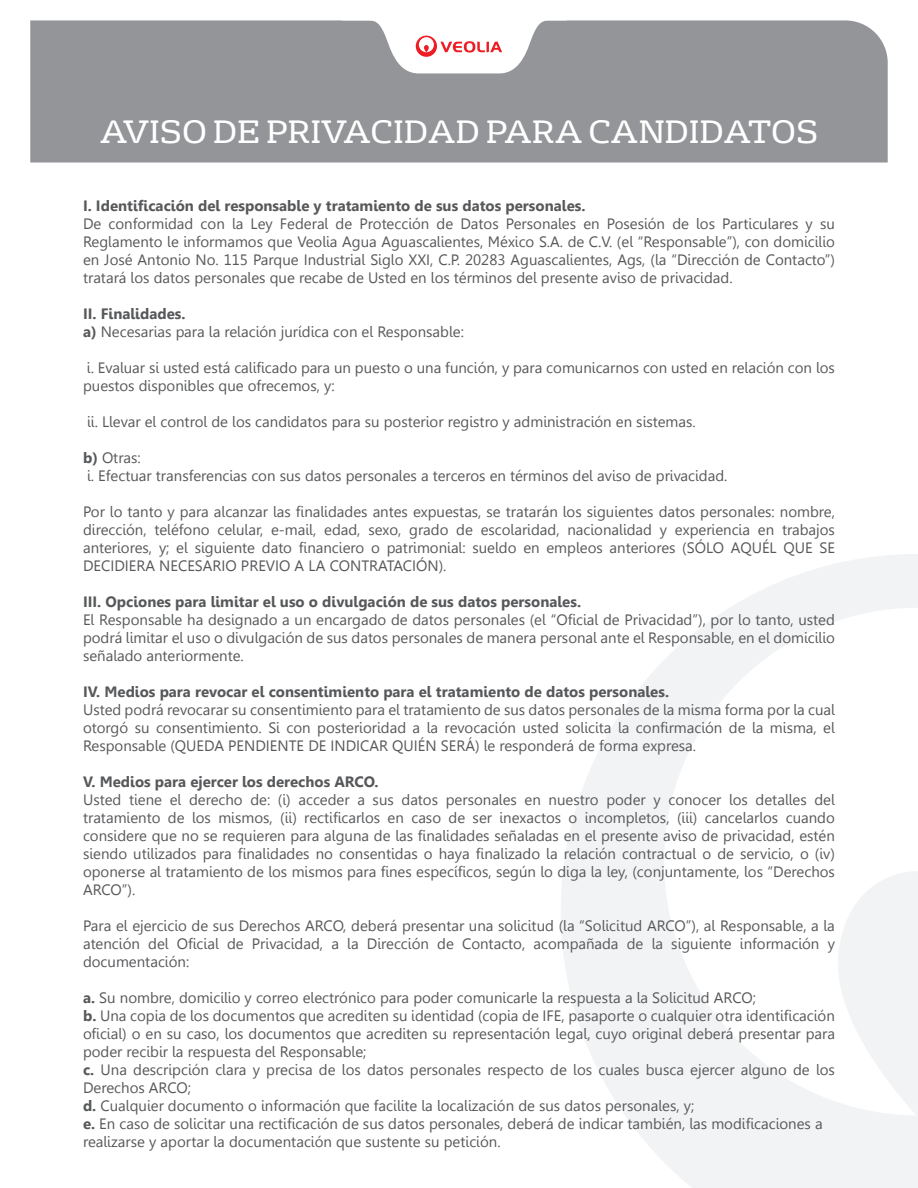
<style>
.page{position:relative;width:918px;height:1188px;background:#fff}
.page>*{position:absolute;margin:0;border:0;box-sizing:border-box;transform-origin:0 0}
.t1{font:31.35px "FS Rufus";color:#fff}
.t2{font:15px/18px "Gisha";color:#57585a;text-align:justify}
.t3{font:700 15px "Gisha";color:#57585a}
.s1{font-weight:700}
</style>
<div class="page">
<svg style="left:561px;top:554px;width:357px;height:634px"></svg>
<div style="left:30px;top:20px;width:858px;height:143px;background:#939598"></div>
<svg style="left:342px;top:20px;width:225px;height:53px"></svg>
<h1 class="t1" style="left:100px;top:106px;width:720px">AVISO DE PRIVACIDAD PARA CANDIDATOS</h1>
<p class="t3" style="left:83px;top:197px;width:504px">I. Identificación del responsable y tratamiento de sus datos personales.</p>
<p class="t2" style="left:83px;top:214px;width:753px">De conformidad con la Ley Federal de Protección de Datos Personales en Posesión de los Particulares y su Reglamento le informamos que Veolia Agua Aguascalientes, México S.A. de C.V. (el “Responsable”), con domicilio en José Antonio No. 115 Parque Industrial Siglo XXI, C.P. 20283 Aguascalientes, Ags, (la “Dirección de Contacto”) tratará los datos personales que recabe de Usted en los términos del presente aviso de privacidad.</p>
<p class="t2" style="left:83px;top:304px;width:382px"><span class="s1">II. Finalidades.<br>a)</span> Necesarias para la relación jurídica con el Responsable:</p>
<p class="t2" style="left:83px;top:358px;width:753px">i. Evaluar si usted está calificado para un puesto o una función, y para comunicarnos con usted en relación con los puestos disponibles que ofrecemos, y:</p>
<p class="t2" style="left:87px;top:412px;width:610px">ii. Llevar el control de los candidatos para su posterior registro y administración en sistemas.</p>
<p class="t2" style="left:83px;top:448px;width:646px"><span class="s1">b)</span> Otras:<br>i. Efectuar transferencias con sus datos personales a terceros en términos del aviso de privacidad.</p>
<p class="t2" style="left:83px;top:502px;width:753px">Por lo tanto y para alcanzar las finalidades antes expuestas, se tratarán los siguientes datos personales: nombre, dirección, teléfono celular, e-mail, edad, sexo, grado de escolaridad, nacionalidad y experiencia en trabajos anteriores, y; el siguiente dato financiero o patrimonial: sueldo en empleos anteriores (SÓLO AQUÉL QUE SE DECIDIERA NECESARIO PREVIO A LA CONTRATACIÓN).</p>
<p class="t3" style="left:83px;top:593px;width:500px">III. Opciones para limitar el uso o divulgación de sus datos personales.</p>
<p class="t2" style="left:83px;top:610px;width:753px">El Responsable ha designado a un encargado de datos personales (el “Oficial de Privacidad”), por lo tanto, usted podrá limitar el uso o divulgación de sus datos personales de manera personal ante el Responsable, en el domicilio señalado anteriormente.</p>
<p class="t3" style="left:83px;top:683px;width:588px">IV. Medios para revocar el consentimiento para el tratamiento de datos personales.</p>
<p class="t2" style="left:83px;top:700px;width:753px">Usted podrá revocarar su consentimiento para el tratamiento de sus datos personales de la misma forma por la cual otorgó su consentimiento. Si con posterioridad a la revocación usted solicita la confirmación de la misma, el Responsable (QUEDA PENDIENTE DE INDICAR QUIÉN SERÁ) le responderá de forma expresa.</p>
<p class="t3" style="left:83px;top:773px;width:297px">V. Medios para ejercer los derechos ARCO.</p>
<p class="t2" style="left:83px;top:790px;width:753px">Usted tiene el derecho de: (i) acceder a sus datos personales en nuestro poder y conocer los detalles del tratamiento de los mismos, (ii) rectificarlos en caso de ser inexactos o incompletos, (iii) cancelarlos cuando considere que no se requieren para alguna de las finalidades señaladas en el presente aviso de privacidad, estén siendo utilizados para finalidades no consentidas o haya finalizado la relación contractual o de servicio, o (iv) oponerse al tratamiento de los mismos para fines específicos, según lo diga la ley, (conjuntamente, los “Derechos ARCO”).</p>
<p class="t2" style="left:83px;top:916px;width:753px">Para el ejercicio de sus Derechos ARCO, deberá presentar una solicitud (la “Solicitud ARCO”), al Responsable, a la atención del Oficial de Privacidad, a la Dirección de Contacto, acompañada de la siguiente información y documentación:</p>
<p class="t2" style="left:83px;top:988px;width:753px;text-align:left"><span class="s1">a.</span> Su nombre, domicilio y correo electrónico para poder comunicarle la respuesta a la Solicitud ARCO;<br><span class="s1">b.</span> Una copia de los documentos que acrediten su identidad (copia de IFE, pasaporte o cualquier otra identificación oficial) o en su caso, los documentos que acrediten su representación legal, cuyo original deberá presentar para poder recibir la respuesta del Responsable;<br><span class="s1">c.</span> Una descripción clara y precisa de los datos personales respecto de los cuales busca ejercer alguno de los Derechos ARCO;<br><span class="s1">d.</span> Cualquier documento o información que facilite la localización de sus datos personales, y;<br><span class="s1">e.</span> En caso de solicitar una rectificación de sus datos personales, deberá de indicar también, las modificaciones a realizarse y aportar la documentación que sustente su petición.</p>
</div>
